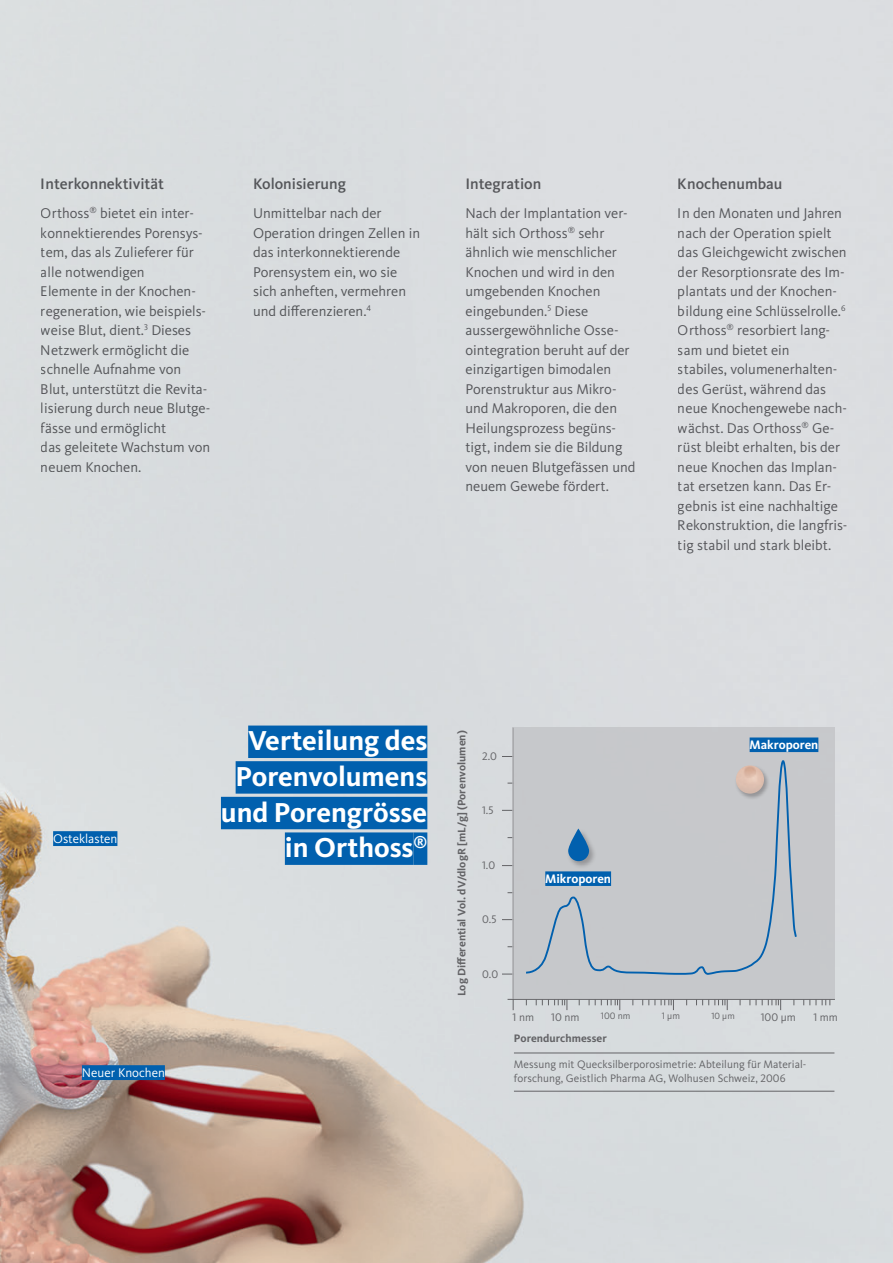
<style>
.page{position:relative;width:893px;height:1263px;background:#fff}
.page>*{position:absolute;margin:0;border:0;box-sizing:border-box;transform-origin:0 0}
.t1{font:700 28.35px/35.7px "Kievit Pro";color:#fff;text-align:right}
.t2{font:500 15.75px "Kievit Pro";color:#636366}
.t3{font:14.7px/19.5px "Kievit Pro";color:#636366}
.t4{font:13.05px "Kievit Pro";color:#fff}
.t5{font:700 12.75px "Kievit Pro";color:#fff}
.t6{font:11.4px "Kievit OT";color:#636366}
.t7{font:11.25px/14.7px "Kievit Pro";letter-spacing:.005em;color:#636366}
.t8{font:700 11.25px "Kievit Pro";letter-spacing:.005em;color:#636366}
.t9{font:9.6px "Kievit OT";color:#636366}
.t10{font:9.3px "Kievit OT";color:#636366}
</style>
<div class="page">
<img style="left:0;top:0;width:893px;height:1263px">
<div style="left:53px;top:831px;width:64px;height:15px;background:#0160ae"></div>
<div style="left:82px;top:1065px;width:83px;height:15px;background:#0160ae"></div>
<hr style="left:508px;top:999px;width:327px;height:1px;background:#636366">
<hr style="left:513px;top:728px;width:1px;height:282px;background:#636366">
<svg style="left:536px;top:999px;width:32px;height:11px"></svg>
<svg style="left:589px;top:999px;width:31px;height:11px"></svg>
<svg style="left:649px;top:999px;width:25px;height:11px"></svg>
<svg style="left:696px;top:999px;width:13px;height:6px"></svg>
<svg style="left:715px;top:999px;width:13px;height:11px"></svg>
<svg style="left:750px;top:999px;width:31px;height:11px"></svg>
<svg style="left:810px;top:999px;width:21px;height:6px"></svg>
<div style="left:513px;top:728px;width:322px;height:271px;background:#c6c8cb"></div>
<svg style="left:526px;top:760px;width:271px;height:215px"></svg>
<div style="left:566px;top:827px;width:31px;height:41px;background:#231f20;opacity:.3"></div>
<svg style="left:568px;top:828px;width:21px;height:33px"></svg>
<hr style="left:514px;top:1053px;width:320px;height:1px;background:#636366">
<hr style="left:514px;top:1091px;width:320px;height:1px;background:#636366">
<div style="left:545px;top:871px;width:66px;height:15px;background:#0160ae"></div>
<div style="left:750px;top:737px;width:68px;height:15px;background:#0160ae"></div>
<div style="left:248px;top:725px;width:179px;height:33px;background:#0160ae"></div>
<div style="left:236px;top:761px;width:191px;height:33px;background:#0160ae"></div>
<div style="left:221px;top:797px;width:206px;height:32px;background:#0160ae"></div>
<div style="left:285px;top:832px;width:128px;height:33px;background:#0160ae"></div>
<div style="left:413px;top:832px;width:14px;height:33px;background:#0160ae"></div>
<div style="left:735px;top:764px;width:35px;height:36px;background:#231f20;opacity:.3"></div>
<img style="left:736px;top:765px;width:28px;height:29px;border-radius:14px">
<p class="t2" style="left:41px;top:174px;width:125px">Interkonnektivität</p>
<p class="t3" style="left:41px;top:203px;width:171px">Orthoss<sup>®</sup> bietet ein inter&shy;konnektierendes Porensys&shy;tem, das als Zulieferer für alle notwendigen<br>Elemente in der Knochen&shy;regeneration, wie beispiels&shy;weise Blut, dient.<sup>3</sup> Dieses<br>Netzwerk ermöglicht die schnelle Aufnahme von<br>Blut, unterstützt die Revita&shy;lisierung durch neue Blutge&shy;fässe und ermöglicht<br>das geleitete Wachstum von neuem Knochen.</p>
<p class="t2" style="left:253px;top:174px;width:94px">Kolonisierung</p>
<p class="t3" style="left:253px;top:203px;width:168px">Unmittelbar nach der<br>Operation dringen Zellen in das interkonnektierende<br>Porensystem ein, wo sie sich anheften, vermehren und differenzieren.<sup>4</sup></p>
<p class="t2" style="left:465px;top:174px;width:77px">Integration</p>
<p class="t3" style="left:465px;top:203px;width:171px">Nach der Implantation ver&shy;hält sich Orthoss<sup>®</sup> sehr ähnlich wie menschlicher<br>Knochen und wird in den umgebenden Knochen eingebunden.<sup>5</sup> Diese aussergewöhnliche Osse&shy;ointegration beruht auf der einzigartigen bimodalen<br>Porenstruktur aus Mikro&shy;und Makroporen, die den<br>Heilungsprozess begüns&shy;tigt, indem sie die Bildung von neuen Blutgefässen und neuem Gewebe fördert.</p>
<p class="t2" style="left:678px;top:174px;width:106px">Knochenumbau</p>
<p class="t3" style="left:678px;top:203px;width:171px">In den Monaten und Jahren nach der Operation spielt das Gleichgewicht zwischen der Resorptionsrate des Im&shy;plantats und der Knochen&shy;bildung eine Schlüsselrolle.<sup>6<br></sup>Orthoss<sup>®</sup> resorbiert lang&shy;sam und bietet ein<br>stabiles, volumenerhalten&shy;des Gerüst, während das neue Knochengewebe nach&shy;wächst. Das Orthoss<sup>®</sup> Ge&shy;rüst bleibt erhalten, bis der neue Knochen das Implan&shy;tat ersetzen kann. Das Er&shy;gebnis ist eine nachhaltige<br>Rekonstruktion, die langfris&shy;tig stabil und stark bleibt.</p>
<p class="t4" style="left:53px;top:830px;width:66px">Osteklasten</p>
<p class="t4" style="left:82px;top:1064px;width:84px">Neuer Knochen</p>
<h1 class="t1" style="left:248px;top:723px;width:181px">Verteilung des</h1>
<p class="t5" style="left:750px;top:737px;width:70px">Makroporen</p>
<h1 class="t1" style="left:221px;top:758px;width:208px">Porenvolumens und Porengrösse in Orthoss<sup>®</sup></h1>
<p class="t8" style="left:455px;top:996px;width:267px;rotate:-90deg">Log Differential Vol. dV/dlogR [mL/g] (Porenvolumen)</p>
<p class="t6" style="left:482px;top:749px;width:16px">2.0</p>
<p class="t6" style="left:482px;top:803px;width:13px">1.5</p>
<p class="t6" style="left:482px;top:859px;width:15px">1.0</p>
<p class="t5" style="left:545px;top:870px;width:67px">Mikroporen</p>
<p class="t6" style="left:482px;top:912px;width:16px">0.5</p>
<p class="t6" style="left:482px;top:967px;width:18px">0.0</p>
<p class="t6" style="left:513px;top:1010px;width:23px">1 nm</p>
<p class="t6" style="left:551px;top:1010px;width:30px">10 nm</p>
<p class="t9" style="left:601px;top:1010px;width:31px">100 nm</p>
<p class="t9" style="left:662px;top:1010px;width:20px">1 µm</p>
<p class="t10" style="left:711px;top:1010px;width:25px">10 µm</p>
<p class="t6" style="left:761px;top:1010px;width:37px">100 µm</p>
<p class="t6" style="left:813px;top:1010px;width:26px">1 mm</p>
<p class="t7" style="left:514px;top:1056px;width:294px">Messung mit Quecksilberporosimetrie: Abteilung für Material&shy;forschung, Geistlich Pharma AG, Wolhusen Schweiz, 2006</p>
<p class="t8" style="left:514px;top:1031px;width:94px">Porendurchmesser</p>
</div>
